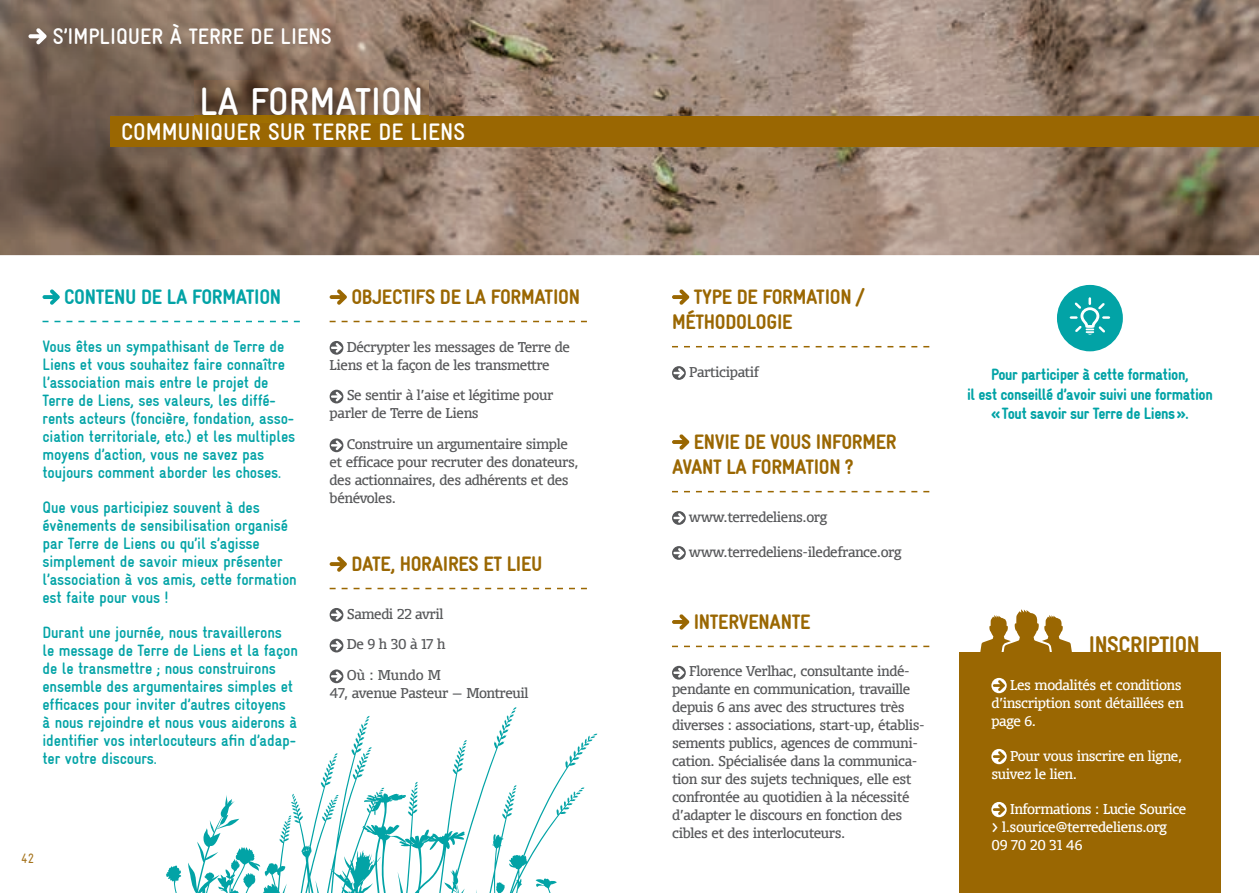
<style>
.page{position:relative;width:1259px;height:893px;background:#fff}
.page>*{position:absolute;margin:0;border:0;box-sizing:border-box;transform-origin:0 0}
.t1{font:700 condensed 39.15px "Gravur";color:#fff}
.t2{font:700 condensed 24px "Gravur";color:#fff}
.t3{font:900 condensed 24px "Gravur";letter-spacing:-.015em;color:#9a6702}
.t4{font:700 condensed 22.5px "Gravur";color:#fff}
.t5{font:900 condensed 21px/25.2px "Gravur";letter-spacing:-.015em;color:#9a6702}
.t6{font:900 condensed 21px "Gravur";letter-spacing:-.015em;color:#02a3a6}
.t7{font:700 condensed 16.5px/18px "Gravur";letter-spacing:-.01em;color:#02a3a6}
.t8{font:900 condensed 16.5px/19.8px "Gravur";letter-spacing:-.025em;color:#02a3a6;text-align:center}
.t9{font:13.5px/18px "Olsen LF";letter-spacing:-.025em;color:#57585a}
.t10{font:13.5px/18px "Olsen LF";letter-spacing:-.025em;color:#fff}
.t11{font:condensed 13.5px "Gravur";color:#a4721a}
</style>
<div class="page">
<img style="left:0;top:0;width:1259px;height:255px">
<svg style="left:28px;top:28px;width:19px;height:16px"></svg>
<div style="left:111px;top:116px;width:1148px;height:31px;background:#9a6702"></div>
<img style="left:195px;top:80px;width:233px;height:36px">
<svg style="left:672px;top:346px;width:257px;height:1px"></svg>
<svg style="left:672px;top:491px;width:257px;height:1px"></svg>
<svg style="left:672px;top:646px;width:257px;height:1px"></svg>
<svg style="left:672px;top:289px;width:17px;height:16px"></svg>
<svg style="left:672px;top:366px;width:14px;height:14px"></svg>
<svg style="left:672px;top:434px;width:17px;height:16px"></svg>
<svg style="left:672px;top:511px;width:14px;height:14px"></svg>
<svg style="left:672px;top:546px;width:14px;height:14px"></svg>
<svg style="left:672px;top:614px;width:17px;height:16px"></svg>
<svg style="left:672px;top:666px;width:14px;height:14px"></svg>
<svg style="left:43px;top:321px;width:257px;height:1px"></svg>
<svg style="left:43px;top:289px;width:17px;height:16px"></svg>
<svg style="left:330px;top:321px;width:257px;height:1px"></svg>
<svg style="left:330px;top:588px;width:257px;height:1px"></svg>
<svg style="left:330px;top:289px;width:17px;height:16px"></svg>
<svg style="left:330px;top:341px;width:13px;height:14px"></svg>
<svg style="left:330px;top:390px;width:13px;height:13px"></svg>
<svg style="left:330px;top:438px;width:13px;height:14px"></svg>
<svg style="left:330px;top:556px;width:17px;height:16px"></svg>
<svg style="left:330px;top:608px;width:13px;height:14px"></svg>
<svg style="left:330px;top:639px;width:13px;height:13px"></svg>
<svg style="left:330px;top:669px;width:13px;height:14px"></svg>
<div style="left:959px;top:652px;width:261px;height:241px;background:#9a6702"></div>
<svg style="left:991px;top:678px;width:15px;height:15px"></svg>
<svg style="left:991px;top:749px;width:15px;height:15px"></svg>
<svg style="left:991px;top:802px;width:15px;height:15px"></svg>
<svg style="left:980px;top:609px;width:92px;height:43px"></svg>
<div style="left:1057px;top:285px;width:66px;height:66px;background:#02a3a6;border-radius:50%"></div>
<svg style="left:1069px;top:297px;width:41px;height:38px"></svg>
<svg style="left:166px;top:707px;width:431px;height:186px"></svg>
<h3 class="t4" style="left:53px;top:24px;width:280px">S’IMPLIQUER À TERRE DE LIENS</h3>
<h1 class="t1" style="left:199px;top:80px;width:226px">LA FORMATION</h1>
<h2 class="t2" style="left:121px;top:118px;width:345px">COMMUNIQUER SUR TERRE DE LIENS</h2>
<p class="t6" style="left:64px;top:285px;width:218px">CONTENU DE LA FORMATION</p>
<p class="t7" style="left:43px;top:337px;width:254px">Vous êtes un sympathisant de Terre de Liens et vous souhaitez faire connaître l’association mais entre le projet de Terre de Liens, ses valeurs, les diffé&shy;rents acteurs (foncière, fondation, asso&shy;ciation territoriale, etc.) et les multiples moyens d’action, vous ne savez pas toujours comment aborder les choses.</p>
<p class="t7" style="left:43px;top:498px;width:256px">Que vous participiez souvent à des évènements de sensibilisation organisé par Terre de Liens ou qu’il s’agisse simplement de savoir mieux présenter l’association à vos amis, cette formation est faite pour vous !</p>
<p class="t7" style="left:43px;top:623px;width:257px">Durant une journée, nous travaillerons le message de Terre de Liens et la façon de le transmettre ; nous construirons ensemble des argumentaires simples et efficaces pour inviter d’autres citoyens<br>à nous rejoindre et nous vous aiderons à identifier vos interlocuteurs afin d’adap&shy;ter votre discours.</p>
<p class="t11" style="left:21px;top:850px;width:14px">42</p>
<p class="t5" style="left:672px;top:284px;width:194px;text-indent:22px">TYPE DE FORMATION /<br>MÉTHODOLOGIE</p>
<p class="t9" style="left:689px;top:362px;width:71px">Participatif</p>
<p class="t5" style="left:351px;top:284px;width:230px">OBJECTIFS DE LA FORMATION</p>
<p class="t9" style="left:330px;top:337px;width:242px;text-indent:17px">Décrypter les messages de Terre de<br>Liens et la façon de les transmettre</p>
<p class="t9" style="left:330px;top:386px;width:225px;text-indent:17px">Se sentir à l’aise et légitime pour parler de Terre de Liens</p>
<p class="t9" style="left:330px;top:435px;width:250px;text-indent:17px">Construire un argumentaire simple et efficace pour recruter des donateurs, des actionnaires, des adhérents et des bénévoles.</p>
<p class="t8" style="left:967px;top:364px;width:247px">Pour participer à cette formation,<br>il est conseillé d’avoir suivi une formation « Tout savoir sur Terre de Liens».</p>
<p class="t5" style="left:672px;top:429px;width:226px;text-indent:22px">ENVIE DE VOUS INFORMER<br>AVANT LA FORMATION ?</p>
<p class="t9" style="left:689px;top:507px;width:139px">www.terredeliens.org</p>
<p class="t9" style="left:689px;top:542px;width:214px">www.terredeliens-iledefrance.org</p>
<p class="t5" style="left:351px;top:551px;width:193px">DATE, HORAIRES ET LIEU</p>
<p class="t9" style="left:347px;top:604px;width:98px">Samedi 22 avril</p>
<p class="t9" style="left:347px;top:635px;width:100px">De 9 h 30 à 17 h</p>
<p class="t9" style="left:330px;top:666px;width:200px;text-indent:17px">Où : Mundo M<br>47, avenue Pasteur — Montreuil</p>
<p class="t10" style="left:991px;top:676px;width:194px;text-indent:19px">Les modalités et conditions d’inscription sont détaillées en page 6.</p>
<p class="t10" style="left:991px;top:747px;width:192px;text-indent:19px">Pour vous inscrire en ligne, suivez le lien.</p>
<p class="t10" style="left:991px;top:800px;width:196px;text-indent:19px">Informations : Lucie Sourice &gt; l.sourice@terredeliens.org<br>09 70 20 31 46</p>
<p class="t5" style="left:694px;top:609px;width:118px">INTERVENANTE</p>
<p class="t9" style="left:672px;top:662px;width:254px;text-indent:17px">Florence Verlhac, consultante indé&shy;pendante en communication, travaille depuis 6 ans avec des structures très diverses : associations, start-up, établis&shy;sements publics, agences de communi&shy;cation. Spécialisée dans la communica&shy;tion sur des sujets techniques, elle est confrontée au quotidien à la nécessité d’adapter le discours en fonction des cibles et des interlocuteurs.</p>
<h2 class="t3" style="left:1088px;top:631px;width:112px">INSCRIPTION</h2>
</div>
